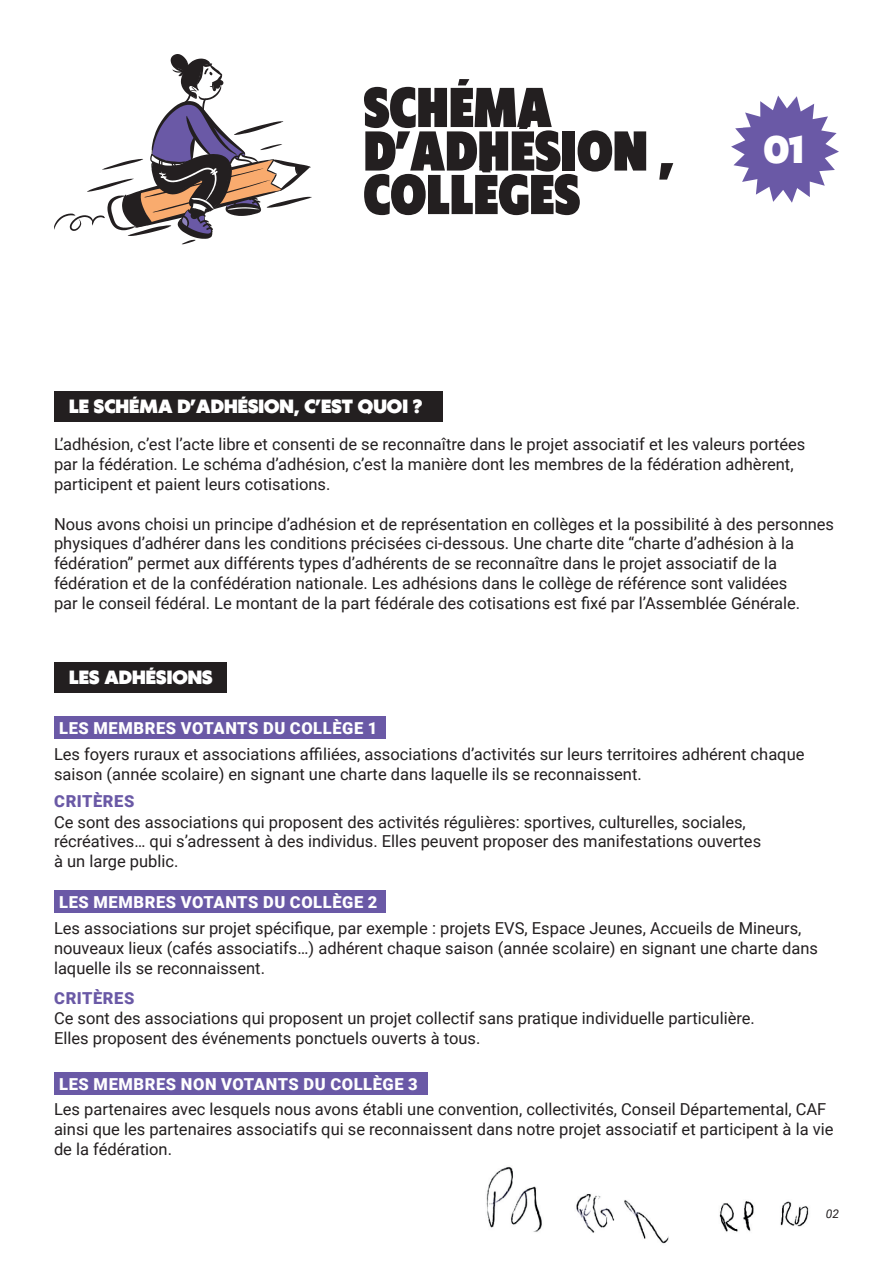
<style>
.page{position:relative;width:893px;height:1263px;background:#fff}
.page>*{position:absolute;margin:0;border:0;box-sizing:border-box;transform-origin:0 0}
.t1{font:900 52.5px/43.5px "Klein Condensed Trial";color:#231f20}
.t2{font:900 36px "Klein";color:#fff}
.t3{font:900 18px "Klein";color:#fff}
.t4{font:16.5px/19.8px "Roboto";color:#231f20}
.t5{font:900 16.5px "Roboto";letter-spacing:.035em;color:#fff}
.t6{font:900 16.5px "Roboto";letter-spacing:.035em;color:#6a59a6}
.t7{font:italic 12px "Roboto";color:#231f20}
</style>
<div class="page">
<div style="left:54px;top:716px;width:331px;height:23px;background:#6a59a6"></div>
<div style="left:54px;top:890px;width:331px;height:23px;background:#6a59a6"></div>
<div style="left:54px;top:1072px;width:373px;height:23px;background:#6a59a6"></div>
<svg style="left:54px;top:54px;width:258px;height:190px"></svg>
<svg style="left:731px;top:96px;width:108px;height:107px"></svg>
<div style="left:54px;top:391px;width:388px;height:31px;background:#231f20"></div>
<div style="left:54px;top:662px;width:173px;height:31px;background:#231f20"></div>
<img style="left:486px;top:1166px;width:323px;height:78px">
<h1 class="t1" style="left:364px;top:83px;width:311px">SCHÉMA<br>D’ADHÉSION ,<br>COLLÈGES</h1>
<p class="t3" style="left:69px;top:393px;width:355px">LE SCHÉMA D’ADHÉSION, C’EST QUOI ?</p>
<h2 class="t2" style="left:764px;top:123px;width:42px">01</h2>
<p class="t4" style="left:54px;top:434px;width:753px">L’adhésion, c’est l’acte libre et consenti de se reconnaître dans le projet associatif et les valeurs portées par la fédération. Le schéma d’adhésion, c’est la manière dont les membres de la fédération adhèrent, participent et paient leurs cotisations.</p>
<p class="t4" style="left:54px;top:513px;width:782px">Nous avons choisi un principe d’adhésion et de représentation en collèges et la possibilité à des personnes physiques d’adhérer dans les conditions précisées ci-dessous. Une charte dite “charte d’adhésion à la fédération” permet aux différents types d’adhérents de se reconnaître dans le projet associatif de la fédération et de la confédération nationale. Les adhésions dans le collège de référence sont validées<br>par le conseil fédéral. Le montant de la part fédérale des cotisations est fixé par l’Assemblée Générale.</p>
<p class="t3" style="left:69px;top:663px;width:145px">LES ADHÉSIONS</p>
<p class="t5" style="left:59px;top:717px;width:320px">LES MEMBRES VOTANTS DU COLLÈGE 1</p>
<p class="t4" style="left:54px;top:743px;width:752px">Les foyers ruraux et associations affiliées, associations d’activités sur leurs territoires adhérent chaque saison (année scolaire) en signant une charte dans laquelle ils se reconnaissent.</p>
<p class="t6" style="left:54px;top:790px;width:82px">CRITÈRES</p>
<p class="t4" style="left:54px;top:811px;width:709px">Ce sont des associations qui proposent des activités régulières: sportives, culturelles, sociales, récréatives… qui s’adressent à des individus. Elles peuvent proposer des manifestations ouvertes à un large public.</p>
<p class="t5" style="left:59px;top:891px;width:320px">LES MEMBRES VOTANTS DU COLLÈGE 2</p>
<p class="t4" style="left:54px;top:918px;width:765px">Les associations sur projet spécifique, par exemple : projets EVS, Espace Jeunes, Accueils de Mineurs, nouveaux lieux (cafés associatifs…) adhérent chaque saison (année scolaire) en signant une charte dans laquelle ils se reconnaissent.</p>
<p class="t6" style="left:54px;top:986px;width:82px">CRITÈRES</p>
<p class="t4" style="left:54px;top:1008px;width:702px">Ce sont des associations qui proposent un projet collectif sans pratique individuelle particulière.<br>Elles proposent des événements ponctuels ouverts à tous.</p>
<p class="t5" style="left:59px;top:1073px;width:360px">LES MEMBRES NON VOTANTS DU COLLÈGE 3</p>
<p class="t4" style="left:54px;top:1099px;width:781px">Les partenaires avec lesquels nous avons établi une convention, collectivités, Conseil Départemental, CAF ainsi que les partenaires associatifs qui se reconnaissent dans notre projet associatif et participent à la vie de la fédération.</p>
<p class="t7" style="left:826px;top:1205px;width:15px">02</p>
</div>
